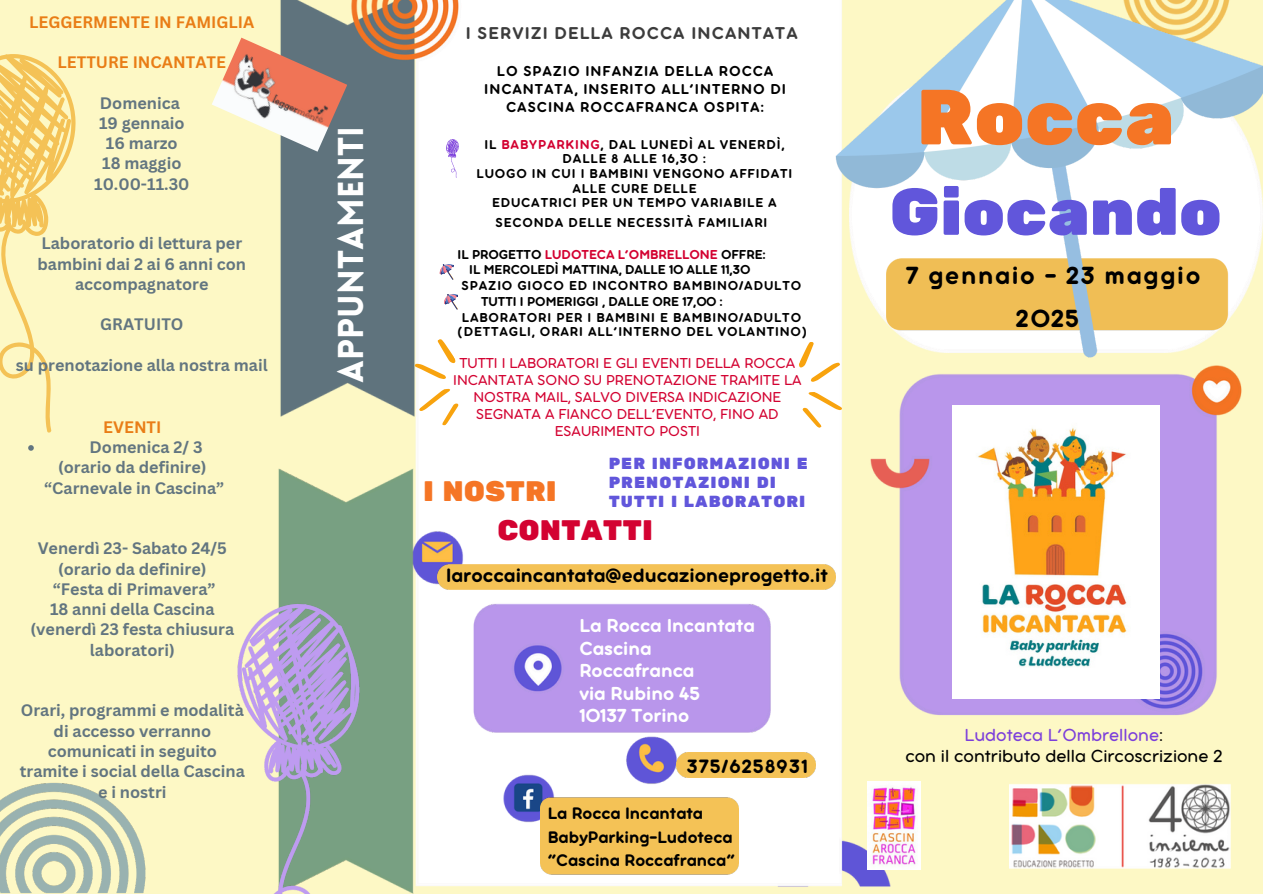
<style>
.page{position:relative;width:1263px;height:894px;background:#fff}
.page>*{position:absolute;margin:0;border:0;box-sizing:border-box;transform-origin:0 0}
.t1{font:77.85px "Rubik One";color:#f57525}
.t2{font:66px "Rubik One";color:#6156db}
.t3{font:900 35.1px "Lovelo";color:#fff}
.t4{font:28.2px "Rubik One";color:#d30231}
.t5{font:28.2px "Rubik One";color:#f57525}
.t6{font:27px "Aristotelica Pro Tx Bld";letter-spacing:.06em;color:#000}
.t7{font:21px "Aristotelica Pro Tx Bld";color:#000}
.t8{font:21px "Aristotelica Pro Tx Bld";letter-spacing:.06em;color:#000}
.t9{font:20.55px/22.5px "Aristotelica Pro Tx Bld";color:#fff}
.t10{font:19.05px/21.3px "Aristotelica Pro Tx";color:#000;text-align:center}
.t11{font:18.6px "Aristotelica Pro Tx Bld";letter-spacing:.06em;color:#3c3c3c}
.t12{font:18.15px/23.7px "Aristotelica Pro Tx Bld";color:#000}
.t13{font:700 16.2px/20.2px "Canva Sans";color:#627580;text-align:center}
.t14{font:700 16.2px "Canva Sans";color:#e97d16}
.t15{font:16.05px/19.2px "Rubik One";letter-spacing:.06em;color:#6156db}
.t16{font:15.6px/16.8px "Aristotelica Pro Tx";color:#d30231;text-align:center}
.t17{font:15.6px/18px "Aristotelica Pro Tx Bld";letter-spacing:.06em;color:#000;text-align:center}
.t18{font:14.1px/14.7px "Aristotelica Pro Tx Bld";letter-spacing:.06em;color:#000;text-align:center}
.t19{font:14.1px "Aristotelica Pro Tx Bld";color:#000}
.t20{font:14.1px "Aristotelica Pro Tx Bld";color:#d30231}
.s1{color:#d30231}
.s2{color:#000}
.s3{color:#7c3fdb}
</style>
<div class="page">
<div style="left:0;top:0;width:1263px;height:893px;background:#fdf8c5"></div>
<img style="left:0;top:782px;width:146px;height:111px">
<img style="left:280px;top:0;width:962px;height:887px">
<img style="left:952px;top:405px;width:207px;height:293px">
<img style="left:867px;top:781px;width:53px;height:88px">
<img style="left:1235px;top:697px;width:7px;height:190px">
<img style="left:1010px;top:783px;width:220px;height:85px">
<img style="left:278px;top:461px;width:499px;height:432px">
<img style="left:237px;top:596px;width:130px;height:297px">
<div style="left:540px;top:796px;width:198px;height:78px;background:#f4c256"></div>
<div style="left:677px;top:752px;width:138px;height:25px;background:#f4c256"></div>
<div style="left:437px;top:564px;width:398px;height:25px;background:#f4c256"></div>
<img style="left:828px;top:0;width:435px;height:364px">
<svg style="left:439px;top:262px;width:15px;height:17px"></svg>
<svg style="left:443px;top:292px;width:15px;height:17px"></svg>
<svg style="left:446px;top:139px;width:13px;height:38px"></svg>
<svg style="left:396px;top:336px;width:82px;height:96px"></svg>
<svg style="left:28px;top:445px;width:6px;height:5px"></svg>
<svg style="left:0;top:54px;width:76px;height:378px"></svg>
<svg style="left:784px;top:340px;width:73px;height:92px"></svg>
<img style="left:212px;top:38px;width:135px;height:114px">
<p class="t14" style="left:29px;top:10px;width:227px">LEGGERMENTE IN FAMIGLIA</p>
<p class="t14" style="left:58px;top:51px;width:170px">LETTURE INCANTATE</p>
<h6 class="t13" style="left:100px;top:92px;width:81px">Domenica</h6>
<p class="t13" style="left:99px;top:112px;width:87px">19 gennaio</p>
<p class="t13" style="left:106px;top:133px;width:73px">16 marzo</p>
<h6 class="t13" style="left:102px;top:153px;width:81px">18 maggio</h6>
<p class="t13" style="left:94px;top:173px;width:97px">10.00-11.30</p>
<p class="t13" style="left:38px;top:233px;width:210px">Laboratorio di lettura per bambini dai 2 ai 6 anni con accompagnatore</p>
<p class="t13" style="left:100px;top:314px;width:85px">GRATUITO</p>
<p class="t13" style="left:16px;top:354px;width:253px">su prenotazione alla nostra mail</p>
<p class="t14" style="left:103px;top:415px;width:60px">EVENTI</p>
<p class="t13" style="left:90px;top:436px;width:114px">Domenica 2/ 3</p>
<h2 class="t13" style="left:58px;top:456px;width:150px">(orario da definire)</h2>
<p class="t13" style="left:44px;top:477px;width:181px">“Carnevale in Cascina”</p>
<p class="t13" style="left:38px;top:537px;width:191px">Venerdì 23- Sabato 24/5 (orario da definire)</p>
<p class="t13" style="left:53px;top:578px;width:164px">“Festa di Primavera”</p>
<p class="t13" style="left:50px;top:598px;width:166px">18 anni della Cascina</p>
<p class="t13" style="left:30px;top:618px;width:205px">(venerdì 23 festa chiusura laboratori)</p>
<p class="t13" style="left:20px;top:699px;width:227px">Orari, programmi e modalità di accesso verranno comunicati in seguito tramite i social della Cascina e i nostri</p>
<p class="t3" style="left:337px;top:383px;width:258px;rotate:-90deg">APPUNTAMENTI</p>
<h1 class="t11" style="left:466px;top:27px;width:333px">I SERVIZI DELLA ROCCA INCANTATA</h1>
<p class="t17" style="left:484px;top:63px;width:303px">LO SPAZIO INFANZIA DELLA ROCCA<br>INCANTATA, INSERITO ALL’INTERNO DI<br>CASCINA ROCCAFRANCA OSPITA:</p>
<h5 class="t18" style="left:477px;top:138px;width:317px">IL <span class="s1">BABYPARKING</span>, DAL LUNEDÌ AL VENERDÌ,<br>DALLE 8 ALLE 16,30 :<br>LUOGO IN CUI I BAMBINI VENGONO AFFIDATI<br>ALLE CURE DELLE<br>EDUCATRICI PER UN TEMPO VARIABILE A</h5>
<p class="t18" style="left:495px;top:216px;width:273px">SECONDA DELLE NECESSITÀ FAMILIARI</p>
<h4 class="t20" style="left:458px;top:249px;width:310px"><span class="s2">IL PROGETTO</span> LUDOTECA L’OMBRELLONE <span class="s2">OFFRE:</span></h4>
<p class="t19" style="left:469px;top:265px;width:282px">IL MERCOLEDÌ MATTINA, DALLE 10 ALLE 11,30</p>
<p class="t18" style="left:462px;top:279px;width:341px">SPAZIO GIOCO ED INCONTRO BAMBINO/ADULTO</p>
<p class="t19" style="left:481px;top:296px;width:243px">TUTTI I POMERIGGI , DALLE ORE 17,00 :</p>
<p class="t18" style="left:462px;top:311px;width:341px">LABORATORI PER I BAMBINI E BAMBINO/ADULTO</p>
<p class="t18" style="left:458px;top:325px;width:351px">(DETTAGLI, ORARI ALL’INTERNO DEL VOLANTINO)</p>
<p class="t16" style="left:453px;top:356px;width:350px">TUTTI I LABORATORI E GLI EVENTI DELLA ROCCA INCANTATA SONO SU PRENOTAZIONE TRAMITE LA NOSTRA MAIL, SALVO DIVERSA INDICAZIONE SEGNATA A FIANCO DELL’EVENTO, FINO AD ESAURIMENTO POSTI</p>
<p class="t15" style="left:609px;top:454px;width:201px">PER INFORMAZIONI E<br>PRENOTAZIONI DI<br>TUTTI I LABORATORI</p>
<p class="t5" style="left:423px;top:475px;width:135px">I NOSTRI</p>
<p class="t4" style="left:497px;top:513px;width:157px">CONTATTI</p>
<p class="t7" style="left:446px;top:568px;width:383px">laroccaincantata@educazioneprogetto.it</p>
<p class="t9" style="left:579px;top:615px;width:177px">La Rocca Incantata<br>Cascina<br>Roccafranca<br>via Rubino 45<br>10137 Torino</p>
<p class="t8" style="left:687px;top:758px;width:122px">375/6258931</p>
<p class="t12" style="left:548px;top:802px;width:189px">La Rocca Incantata<br>BabyParking-Ludoteca “Cascina Roccafranca”</p>
<p class="t1" style="left:916px;top:72px;width:260px">Rocca</p>
<p class="t2" style="left:889px;top:173px;width:334px">Giocando</p>
<p class="t6" style="left:906px;top:267px;width:296px">7 gennaio - 23 maggio</p>
<p class="t6" style="left:1016px;top:310px;width:65px">2025</p>
<p class="t10" style="left:905px;top:725px;width:318px"><span class="s3">Ludoteca L’Ombrellone</span>:<br>con il contributo della Circoscrizione 2</p>
</div>
